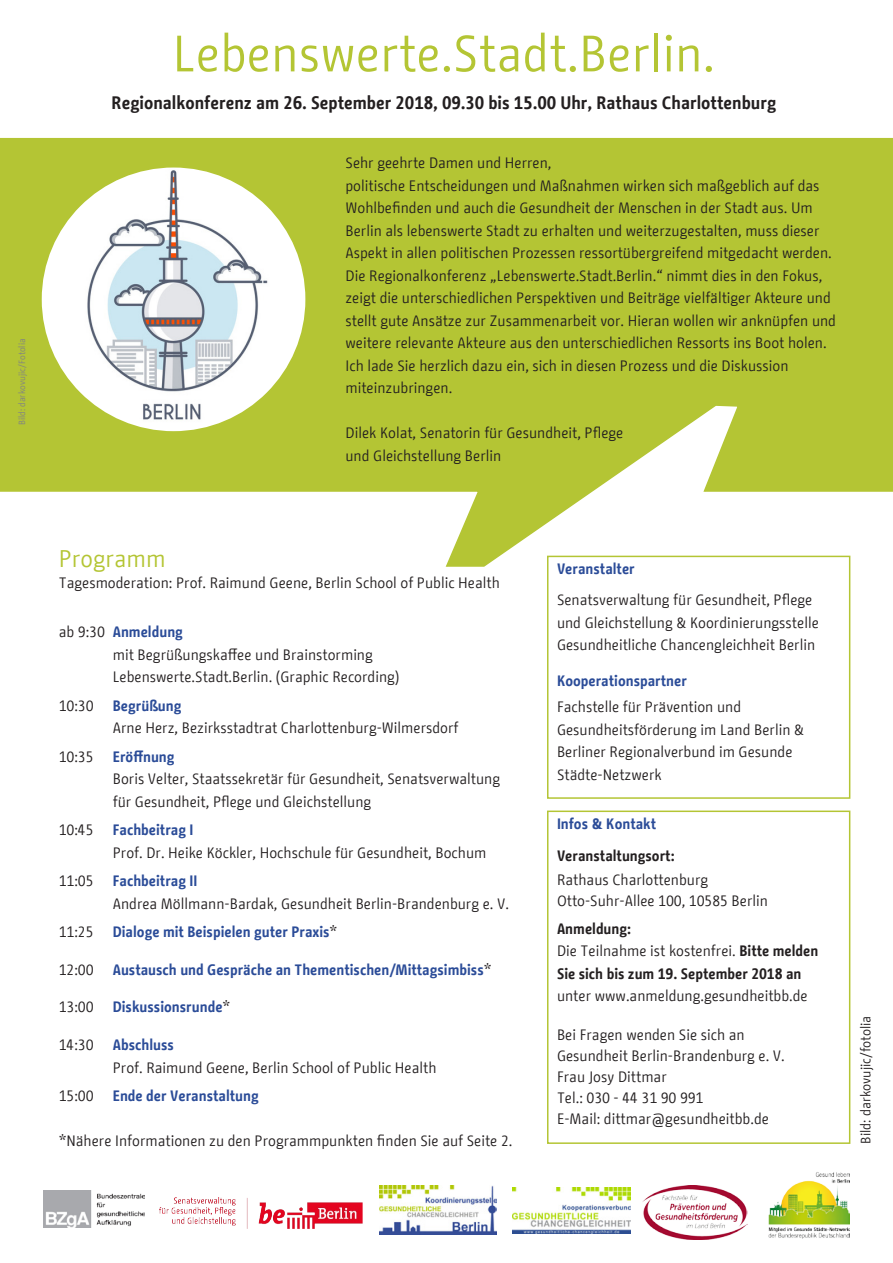
<style>
.page{position:relative;width:893px;height:1263px;background:#fff}
.page>*{position:absolute;margin:0;border:0;box-sizing:border-box;transform-origin:0 0}
.t1{font:51px "BMF Change";color:#b4c534}
.t2{font:24px "BMF Change";color:#b4c534}
.t3{font:700 18px "BMF Change";color:#231f20}
.t4{font:15px/22.5px "BMF Change";color:#231f20}
.t5{font:700 15px "BMF Change";color:#2b4c98}
.t6{font:700 15px "BMF Change";color:#231f20}
.t7{font:13.5px "BMF Change";color:#231f20}
.t8{font:9px "BMF Change";color:#808285}
.s1{font-weight:400;color:#231f20}
.s2{font-weight:700}
</style>
<div class="page">
<svg style="left:0;top:137px;width:893px;height:430px"></svg>
<div style="left:547px;top:556px;width:303px;height:243px;border:2px solid #b4c534"></div>
<div style="left:547px;top:810px;width:303px;height:334px;border:2px solid #b4c534"></div>
<img style="left:42px;top:168px;width:263px;height:263px">
<img style="left:44px;top:1190px;width:100px;height:37px">
<img style="left:160px;top:1198px;width:202px;height:30px">
<img style="left:379px;top:1185px;width:117px;height:49px">
<img style="left:513px;top:1188px;width:118px;height:45px">
<img style="left:643px;top:1185px;width:105px;height:54px">
<img style="left:769px;top:1172px;width:80px;height:66px">
<p class="t8" style="left:16px;top:425px;width:88px;rotate:-90deg">Bild: darkovujic/Fotolia</p>
<h1 class="t1" style="left:173px;top:17px;width:544px">Lebenswerte.Stadt.Berlin.</h1>
<p class="t3" style="left:112px;top:89px;width:666px">Regionalkonferenz am 26. September 2018, 09.30 bis 15.00 Uhr, Rathaus Charlottenburg</p>
<p class="t4" style="left:345px;top:152px;width:492px">Sehr geehrte Damen und Herren,<br>politische Entscheidungen und Maßnahmen wirken sich maßgeblich auf das Wohlbefinden und auch die Gesundheit der Menschen in der Stadt aus. Um Berlin als lebenswerte Stadt zu erhalten und weiterzugestalten, muss dieser Aspekt in allen politischen Prozessen ressortübergreifend mitgedacht werden.<br>Die Regionalkonferenz „Lebenswerte.Stadt.Berlin.“ nimmt dies in den Fokus, zeigt die unterschiedlichen Perspektiven und Beiträge vielfältiger Akteure und stellt gute Ansätze zur Zusammenarbeit vor. Hieran wollen wir anknüpfen und weitere relevante Akteure aus den unterschiedlichen Ressorts ins Boot holen.<br>Ich lade Sie herzlich dazu ein, sich in diesen Prozess und die Diskussion miteinzubringen.</p>
<p class="t4" style="left:345px;top:422px;width:279px">Dilek Kolat, Senatorin für Gesundheit, Pflege und Gleichstellung Berlin</p>
<h2 class="t2" style="left:59px;top:541px;width:109px">Programm</h2>
<p class="t4" style="left:59px;top:571px;width:443px">Tagesmoderation: Prof. Raimund Geene, Berlin School of Public Health</p>
<h3 class="t4" style="left:59px;top:621px;width:48px">ab 9:30</h3>
<h4 class="t5" style="left:113px;top:621px;width:72px">Anmeldung</h4>
<p class="t4" style="left:113px;top:643px;width:288px">mit Begrüßungskaffee und Brainstorming<br>Lebenswerte.Stadt.Berlin. (Graphic Recording)</p>
<h3 class="t4" style="left:59px;top:694px;width:36px">10:30</h3>
<h4 class="t5" style="left:113px;top:695px;width:70px">Begrüßung</h4>
<p class="t4" style="left:113px;top:717px;width:347px">Arne Herz, Bezirksstadtrat Charlottenburg-Wilmersdorf</p>
<h3 class="t4" style="left:59px;top:745px;width:36px">10:35</h3>
<h4 class="t5" style="left:113px;top:746px;width:63px">Eröffnung</h4>
<p class="t4" style="left:113px;top:768px;width:389px">Boris Velter, Staatssekretär für Gesundheit, Senatsverwaltung für Gesundheit, Pflege und Gleichstellung</p>
<h3 class="t4" style="left:59px;top:819px;width:36px">10:45</h3>
<h4 class="t5" style="left:113px;top:819px;width:82px">Fachbeitrag I</h4>
<p class="t4" style="left:113px;top:841px;width:375px">Prof. Dr. Heike Köckler, Hochschule für Gesundheit, Bochum</p>
<h3 class="t4" style="left:59px;top:870px;width:36px">11:05</h3>
<h4 class="t5" style="left:113px;top:870px;width:86px">Fachbeitrag II</h4>
<p class="t4" style="left:113px;top:892px;width:398px">Andrea Möllmann-Bardak, Gesundheit Berlin-Brandenburg e. V.</p>
<h3 class="t4" style="left:59px;top:921px;width:36px">11:25</h3>
<h4 class="t5" style="left:113px;top:921px;width:226px">Dialoge mit Beispielen guter Praxis<span class="s1">*</span></h4>
<h3 class="t4" style="left:59px;top:958px;width:36px">12:00</h3>
<h4 class="t5" style="left:113px;top:959px;width:380px">Austausch und Gespräche an Thementischen/Mittagsimbiss<span class="s1">*</span></h4>
<h3 class="t4" style="left:59px;top:996px;width:36px">13:00</h3>
<h4 class="t5" style="left:113px;top:996px;width:119px">Diskussionsrunde<span class="s1">*</span></h4>
<h3 class="t4" style="left:59px;top:1033px;width:36px">14:30</h3>
<h4 class="t5" style="left:113px;top:1034px;width:63px">Abschluss</h4>
<p class="t4" style="left:113px;top:1056px;width:325px">Prof. Raimund Geene, Berlin School of Public Health</p>
<h3 class="t4" style="left:59px;top:1084px;width:36px">15:00</h3>
<h4 class="t5" style="left:113px;top:1085px;width:147px">Ende der Veranstaltung</h4>
<p class="t4" style="left:59px;top:1130px;width:455px">*Nähere Informationen zu den Programmpunkten finden Sie auf Seite 2.</p>
<h2 class="t5" style="left:557px;top:558px;width:79px">Veranstalter</h2>
<p class="t4" style="left:557px;top:589px;width:263px">Senatsverwaltung für Gesundheit, Pflege und Gleichstellung &amp; Koordinierungsstelle<br>Gesundheitliche Chancengleichheit Berlin</p>
<h2 class="t5" style="left:557px;top:670px;width:131px">Kooperationspartner</h2>
<p class="t4" style="left:557px;top:696px;width:249px">Fachstelle für Prävention und<br>Gesundheitsförderung im Land Berlin &amp;<br>Berliner Regionalverbund im Gesunde<br>Städte-Netzwerk</p>
<h2 class="t5" style="left:557px;top:813px;width:101px">Infos &amp; Kontakt</h2>
<h3 class="t6" style="left:557px;top:845px;width:119px">Veranstaltungsort:</h3>
<p class="t4" style="left:557px;top:868px;width:153px">Rathaus Charlottenburg</p>
<p class="t4" style="left:557px;top:889px;width:212px">Otto-Suhr-Allee 100, 10585 Berlin</p>
<h3 class="t6" style="left:557px;top:918px;width:76px">Anmeldung:</h3>
<p class="t4" style="left:557px;top:940px;width:263px">Die Teilnahme ist kostenfrei. <span class="s2">Bitte melden<br>Sie sich bis zum 19. September 2018 an </span>unter www.anmeldung.gesundheitbb.de</p>
<p class="t4" style="left:557px;top:1025px;width:229px;line-height:21px">Bei Fragen wenden Sie sich an<br>Gesundheit Berlin-Brandenburg e. V.</p>
<p class="t4" style="left:557px;top:1066px;width:111px">Frau Josy Dittmar</p>
<p class="t4" style="left:557px;top:1087px;width:148px">Tel.: 030 - 44 31 90 991</p>
<p class="t4" style="left:557px;top:1108px;width:213px">E-Mail: dittmar@gesundheitbb.de</p>
<p class="t7" style="left:856px;top:1144px;width:130px;rotate:-90deg">Bild: darkovujic/fotolia</p>
</div>
